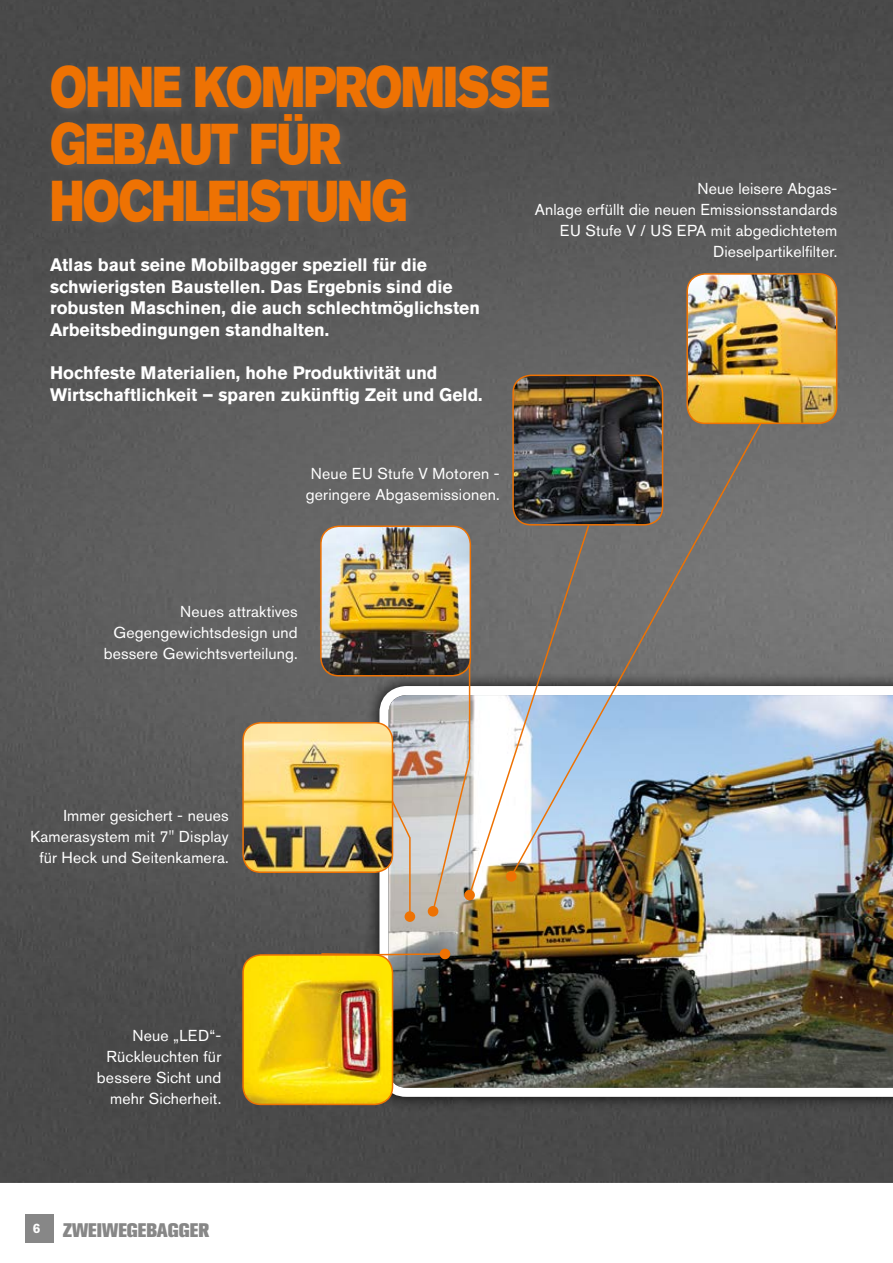
<style>
.page{position:relative;width:893px;height:1263px;background:#fff}
.page>*{position:absolute;margin:0;border:0;box-sizing:border-box;transform-origin:0 0}
.t1{font:57px/57px "Akzidenz Grotesk BQ Super";letter-spacing:-.03em;color:#ee7203;scale:.8 1}
.t2{font:800 19.5px "Akzidenz Grotesk BQ";color:#878787}
.t3{font:700 18px/21.6px "Akzidenz Grotesk Pro";color:#fff}
.t4{font:15.75px/21px "Akzidenz Grotesk Pro";letter-spacing:.01em;color:#fff;text-align:right}
</style>
<div class="page">
<img style="left:0;top:0;width:893px;height:1182px">
<div style="left:365px;top:672px;width:528px;height:439px;background:#000;opacity:.89"></div>
<img style="left:379px;top:686px;width:514px;height:411px">
<div style="left:440px;top:949px;width:10px;height:10px;background:#ee7203;border-radius:50%"></div>
<div style="left:405px;top:911px;width:10px;height:11px;background:#ee7203;border-radius:50%"></div>
<div style="left:428px;top:906px;width:10px;height:10px;background:#ee7203;border-radius:50%"></div>
<div style="left:464px;top:890px;width:11px;height:10px;background:#ee7203;border-radius:50%"></div>
<svg style="left:320px;top:952px;width:120px;height:3px"></svg>
<svg style="left:389px;top:796px;width:22px;height:122px"></svg>
<svg style="left:431px;top:675px;width:40px;height:238px"></svg>
<svg style="left:468px;top:523px;width:122px;height:374px"></svg>
<img style="left:509px;top:422px;width:253px;height:456px">
<div style="left:46px;top:62px;width:514px;height:170px;background:#535353"></div>
<img style="left:321px;top:526px;width:149px;height:149px">
<div style="left:320px;top:525px;width:151px;height:151px;border:2px solid #ee7203;border-radius:18px"></div>
<img style="left:243px;top:723px;width:150px;height:149px">
<div style="left:242px;top:722px;width:151px;height:151px;border:2px solid #ee7203;border-radius:18px"></div>
<img style="left:243px;top:955px;width:150px;height:149px">
<div style="left:242px;top:954px;width:151px;height:151px;border:2px solid #ee7203;border-radius:18px"></div>
<img style="left:513px;top:375px;width:150px;height:150px">
<div style="left:512px;top:375px;width:151px;height:150px;border:2px solid #ee7203;border-radius:18px"></div>
<img style="left:687px;top:274px;width:150px;height:149px">
<div style="left:686px;top:273px;width:151px;height:151px;border:2px solid #ee7203;border-radius:18px"></div>
<div style="left:26px;top:1215px;width:28px;height:28px;background:#878787"></div>
<h1 class="t1" style="left:50px;top:59px;width:626px">OHNE KOMPROMISSE<br>GEBAUT FÜR<br>HOCHLEISTUNG</h1>
<p class="t3" style="left:50px;top:254px;width:431px">Atlas baut seine Mobilbagger speziell für die schwierigsten Baustellen. Das Ergebnis sind die robusten Maschinen, die auch schlechtmöglichsten Arbeitsbedingungen standhalten.</p>
<p class="t3" style="left:50px;top:362px;width:434px">Hochfeste Materialien, hohe Produktivität und<br>Wirtschaftlichkeit – sparen zukünftig Zeit und Geld.</p>
<p class="t4" style="left:535px;top:178px;width:304px">Neue leisere Abgas-<br>Anlage erfüllt die neuen Emissionsstandards<br>EU Stufe V / US EPA mit abgedichtetem<br>Dieselpartikelfilter.</p>
<p class="t4" style="left:306px;top:463px;width:195px;text-align:center">Neue EU Stufe V Motoren - geringere Abgasemissionen.</p>
<p class="t4" style="left:104px;top:601px;width:196px">Neues attraktives<br>Gegengewichtsdesign und bessere Gewichtsverteilung.</p>
<p class="t4" style="left:30px;top:805px;width:200px">Immer gesichert - neues<br>Kamerasystem mit 7" Display für Heck und Seitenkamera.</p>
<p class="t4" style="left:97px;top:1025px;width:126px">Neue „LED“-<br>Rückleuchten für bessere Sicht und mehr Sicherheit.</p>
<p class="t2" style="left:33px;top:1219px;width:178px"><sup>6</sup> ZWEIWEGEBAGGER</p>
</div>
